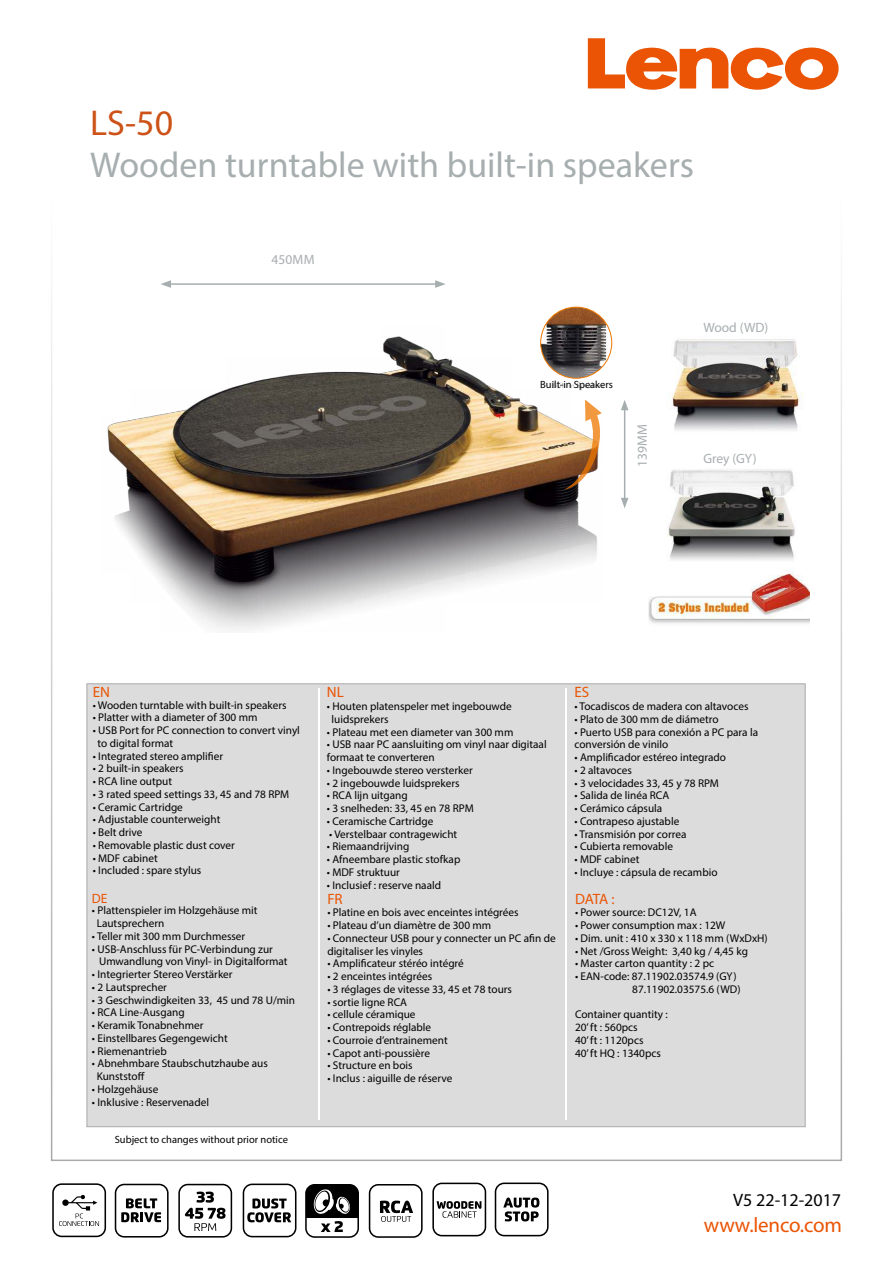
<style>
.page{position:relative;width:893px;height:1263px;background:#fff}
.page>*{position:absolute;margin:0;border:0;box-sizing:border-box;transform-origin:0 0}
.t1{font:36px "Myriad Pro";color:#a7aeaf}
.t2{font:36px "Myriad Pro";color:#cc5217}
.t3{font:21px "Myriad Pro";letter-spacing:-.01em;color:#ea5404}
.t4{font:18px "Myriad Pro";color:#000}
.t5{font:15px "Myriad Pro";color:#ea5404}
.t6{font:13.5px "Myriad Pro";color:#a7adaf}
.t7{font:13.5px "Myriad Pro";letter-spacing:.005em;color:#a7aeaf}
.t8{font:13.5px "Myriad Pro";color:#ea5404}
.t9{font:11.25px/12.8px "Myriad Pro";color:#000}
.t10{font:10.5px "Myriad Pro";color:#000}
</style>
<div class="page">
<svg style="left:588px;top:38px;width:251px;height:52px"></svg>
<hr style="left:169px;top:283px;width:268px;height:2px;background:#a7aeaf">
<svg style="left:161px;top:280px;width:10px;height:8px"></svg>
<svg style="left:435px;top:280px;width:11px;height:8px"></svg>
<svg style="left:52px;top:1183px;width:54px;height:54px"></svg>
<svg style="left:115px;top:1184px;width:54px;height:53px"></svg>
<div style="left:87px;top:684px;width:718px;height:443px;background:#dcdcdd;border:1px solid #aaaaab"></div>
<hr style="left:319px;top:688px;width:1px;height:431px;background:#fff">
<svg style="left:178px;top:1184px;width:54px;height:53px"></svg>
<hr style="left:565px;top:688px;width:2px;height:431px;background:#fff">
<img style="left:648px;top:572px;width:161px;height:52px">
<svg style="left:243px;top:1183px;width:53px;height:54px"></svg>
<svg style="left:305px;top:1184px;width:54px;height:54px"></svg>
<svg style="left:369px;top:1184px;width:54px;height:54px"></svg>
<img style="left:107px;top:306px;width:506px;height:325px">
<img style="left:541px;top:307px;width:71px;height:71px;border-radius:36px">
<div style="left:541px;top:307px;width:71px;height:71px;border:1px solid #e70;border-radius:50%"></div>
<svg style="left:552px;top:382px;width:52px;height:8px"></svg>
<svg style="left:564px;top:399px;width:38px;height:91px"></svg>
<hr style="left:624px;top:408px;width:1px;height:92px;background:#a7aeaf">
<svg style="left:621px;top:400px;width:7px;height:10px"></svg>
<svg style="left:621px;top:498px;width:7px;height:10px"></svg>
<img style="left:668px;top:469px;width:127px;height:92px">
<svg style="left:432px;top:1182px;width:54px;height:54px"></svg>
<img style="left:672px;top:339px;width:131px;height:92px">
<svg style="left:495px;top:1182px;width:53px;height:54px"></svg>
<h1 class="t2" style="left:90px;top:109px;width:84px">LS-50</h1>
<h1 class="t1" style="left:90px;top:151px;width:605px">Wooden turntable with built-in speakers</h1>
<p class="t7" style="left:272px;top:255px;width:44px">450MM</p>
<p class="t10" style="left:540px;top:381px;width:74px">Built-in Speakers</p>
<p class="t7" style="left:637px;top:467px;width:44px;rotate:-90deg">139MM</p>
<p class="t6" style="left:703px;top:323px;width:66px">Wood (WD)</p>
<p class="t6" style="left:703px;top:453px;width:55px">Grey (GY)</p>
<h3 class="t5" style="left:93px;top:686px;width:19px">EN</h3>
<p class="t9" style="left:93px;top:699px;width:195px">• Wooden turntable with built-in speakers</p>
<p class="t9" style="left:93px;top:712px;width:166px">• Platter with a diameter of 300 mm</p>
<p class="t9" style="left:97px;top:725px;width:204px;text-indent:-5px">• USB Port for PC connection to convert vinyl to digital format</p>
<p class="t9" style="left:93px;top:750px;width:132px">• Integrated stereo amplifier</p>
<p class="t9" style="left:93px;top:763px;width:92px">• 2 built-in speakers</p>
<p class="t9" style="left:93px;top:776px;width:81px">• RCA line output</p>
<p class="t9" style="left:93px;top:789px;width:198px">• 3 rated speed settings 33, 45 and 78 RPM</p>
<p class="t9" style="left:93px;top:801px;width:92px">• Ceramic Cartridge</p>
<p class="t9" style="left:93px;top:814px;width:129px">• Adjustable counterweight</p>
<p class="t9" style="left:93px;top:827px;width:51px">• Belt drive</p>
<p class="t9" style="left:93px;top:840px;width:144px">• Removable plastic dust cover</p>
<p class="t9" style="left:93px;top:852px;width:67px">• MDF cabinet</p>
<p class="t9" style="left:93px;top:865px;width:110px">• Included : spare stylus</p>
<p class="t8" style="left:92px;top:893px;width:17px">DE</p>
<p class="t9" style="left:97px;top:905px;width:162px;text-indent:-5px">• Plattenspieler im Holzgehäuse mit<br>Lautsprechern</p>
<p class="t9" style="left:92px;top:931px;width:155px">• Teller mit 300 mm Durchmesser</p>
<p class="t9" style="left:99px;top:943px;width:190px;text-indent:-7px">• USB-Anschluss für PC-Verbindung zur<br>Umwandlung von Vinyl- in Digitalformat</p>
<p class="t9" style="left:92px;top:969px;width:142px">• Integrierter Stereo Verstärker</p>
<p class="t9" style="left:92px;top:981px;width:77px">• 2 Lautsprecher</p>
<p class="t9" style="left:92px;top:994px;width:205px">• 3 Geschwindigkeiten 33, 45 und 78 U/min</p>
<p class="t9" style="left:92px;top:1007px;width:94px">• RCA Line-Ausgang</p>
<p class="t9" style="left:92px;top:1020px;width:113px">• Keramik Tonabnehmer</p>
<p class="t9" style="left:92px;top:1032px;width:137px">• Einstellbares Gegengewicht</p>
<p class="t9" style="left:92px;top:1045px;width:76px">• Riemenantrieb</p>
<p class="t9" style="left:97px;top:1058px;width:173px;text-indent:-5px">• Abnehmbare Staubschutzhaube aus<br>Kunststoff</p>
<p class="t9" style="left:92px;top:1083px;width:68px">• Holzgehäuse</p>
<p class="t9" style="left:92px;top:1096px;width:119px">• Inklusive : Reservenadel</p>
<p class="t10" style="left:115px;top:1136px;width:175px">Subject to changes without prior notice</p>
<h3 class="t5" style="left:327px;top:686px;width:18px">NL</h3>
<p class="t9" style="left:332px;top:701px;width:182px;text-indent:-5px">• Houten platenspeler met ingebouwde luidsprekers</p>
<p class="t9" style="left:327px;top:726px;width:188px">• Plateau met een diameter van 300 mm</p>
<p class="t9" style="left:327px;top:739px;width:221px">• USB naar PC aansluiting om vinyl naar digitaal formaat te converteren</p>
<p class="t9" style="left:327px;top:765px;width:148px">• Ingebouwde stereo versterker</p>
<p class="t9" style="left:327px;top:777px;width:134px">• 2 ingebouwde luidsprekers</p>
<p class="t9" style="left:327px;top:790px;width:82px">• RCA lijn uitgang</p>
<p class="t9" style="left:327px;top:803px;width:148px">• 3 snelheden: 33, 45 en 78 RPM</p>
<p class="t9" style="left:327px;top:816px;width:108px">• Ceramische Cartridge</p>
<p class="t9" style="left:329px;top:828px;width:130px">• Verstelbaar contragewicht</p>
<p class="t9" style="left:327px;top:841px;width:84px">• Riemaandrijving</p>
<p class="t9" style="left:327px;top:854px;width:135px">• Afneembare plastic stofkap</p>
<p class="t9" style="left:327px;top:867px;width:75px">• MDF struktuur</p>
<p class="t9" style="left:327px;top:879px;width:116px">• Inclusief : reserve naald</p>
<h3 class="t5" style="left:327px;top:893px;width:17px">FR</h3>
<p class="t9" style="left:327px;top:907px;width:193px">• Platine en bois avec enceintes intégrées</p>
<p class="t9" style="left:327px;top:920px;width:165px">• Plateau d’un diamètre de 300 mm</p>
<p class="t9" style="left:327px;top:932px;width:230px">• Connecteur USB pour y connecter un PC afin de digitaliser les vinyles</p>
<p class="t9" style="left:327px;top:958px;width:138px">• Amplificateur stéréo intégré</p>
<p class="t9" style="left:327px;top:971px;width:106px">• 2 enceintes intégrées</p>
<p class="t9" style="left:327px;top:983px;width:186px">• 3 réglages de vitesse 33, 45 et 78 tours</p>
<p class="t9" style="left:327px;top:996px;width:81px">• sortie ligne RCA</p>
<p class="t9" style="left:327px;top:1009px;width:90px">• cellule céramique</p>
<p class="t9" style="left:327px;top:1022px;width:105px">• Contrepoids réglable</p>
<p class="t9" style="left:327px;top:1034px;width:122px">• Courroie d’entrainement</p>
<p class="t9" style="left:327px;top:1047px;width:104px">• Capot anti-poussière</p>
<p class="t9" style="left:327px;top:1060px;width:87px">• Structure en bois</p>
<p class="t9" style="left:327px;top:1073px;width:127px">• Inclus : aiguille de réserve</p>
<h3 class="t5" style="left:574px;top:686px;width:16px">ES</h3>
<p class="t9" style="left:574px;top:701px;width:175px">• Tocadiscos de madera con altavoces</p>
<p class="t9" style="left:574px;top:714px;width:146px">• Plato de 300 mm de diámetro</p>
<p class="t9" style="left:574px;top:726px;width:185px">• Puerto USB para conexión a PC para la conversión de vinilo</p>
<p class="t9" style="left:574px;top:752px;width:153px">• Amplificador estéreo integrado</p>
<p class="t9" style="left:574px;top:765px;width:59px">• 2 altavoces</p>
<p class="t9" style="left:574px;top:777px;width:146px">• 3 velocidades 33, 45 y 78 RPM</p>
<p class="t9" style="left:574px;top:790px;width:96px">• Salida de linéa RCA</p>
<p class="t9" style="left:574px;top:803px;width:89px">• Cerámico cápsula</p>
<p class="t9" style="left:574px;top:816px;width:106px">• Contrapeso ajustable</p>
<p class="t9" style="left:574px;top:828px;width:113px">• Transmisión por correa</p>
<p class="t9" style="left:574px;top:841px;width:100px">• Cubierta removable</p>
<p class="t9" style="left:574px;top:854px;width:67px">• MDF cabinet</p>
<p class="t9" style="left:574px;top:867px;width:145px">• Incluye : cápsula de recambio</p>
<h3 class="t5" style="left:575px;top:893px;width:41px">DATA :</h3>
<p class="t9" style="left:575px;top:907px;width:123px">• Power source: DC12V, 1A</p>
<p class="t9" style="left:575px;top:920px;width:152px">• Power consumption max : 12W</p>
<p class="t9" style="left:575px;top:932px;width:194px">• Dim. unit : 410 x 330 x 118 mm (WxDxH)</p>
<p class="t9" style="left:575px;top:945px;width:175px">• Net /Gross Weight: 3,40 kg / 4,45 kg</p>
<p class="t9" style="left:575px;top:958px;width:141px">• Master carton quantity : 2 pc</p>
<p class="t9" style="left:632px;top:971px;width:110px;text-indent:-57px">• EAN-code: 87.11902.03574.9 (GY)<br>87.11902.03575.6 (WD)</p>
<p class="t9" style="left:575px;top:1009px;width:94px">Container quantity :<br>20’ ft : 560pcs<br>40’ ft : 1120pcs<br>40’ ft HQ : 1340pcs</p>
<h3 class="t4" style="left:733px;top:1193px;width:110px">V5 22-12-2017</h3>
<h2 class="t3" style="left:704px;top:1217px;width:139px">www.lenco.com</h2>
</div>
